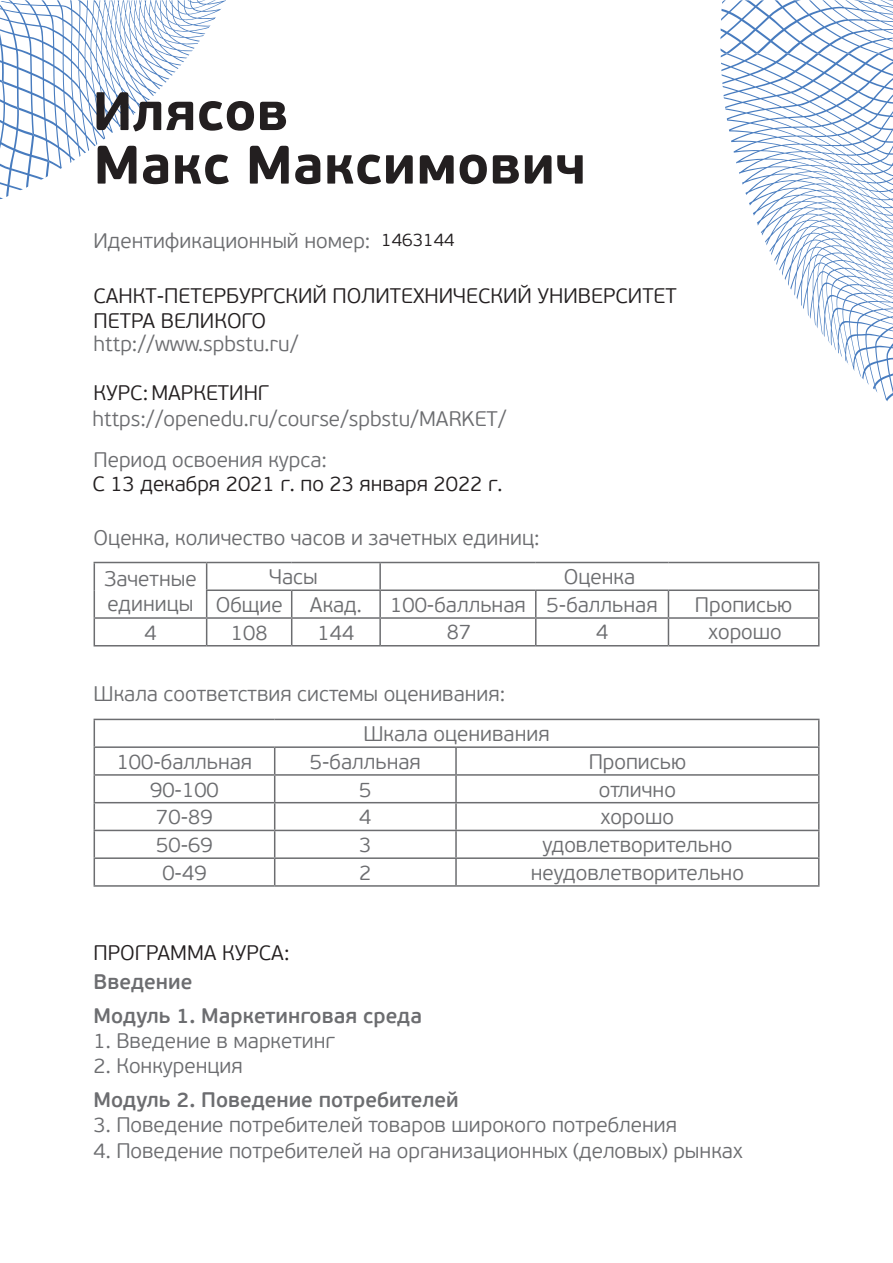
<style>
.page{position:relative;width:893px;height:1263px;background:#fff}
.page>*{position:absolute;margin:0;border:0;box-sizing:border-box;transform-origin:0 0}
.t1{font:700 54px "PF Beau Sans Pro";color:#231f20}
.t2{font:300 21px/25.2px "PF Beau Sans Pro";color:#6c6d70}
.t3{font:300 21px/25.3px "PF Beau Sans Pro";color:#231f20}
.t4{font:600 21px/33.8px "PF Beau Sans Pro";color:#6c6d70}
.t5{font:300 18px "PF Beau Sans Pro";color:#231f20}
</style>
<div class="page">
<svg style="left:720px;top:0;width:173px;height:54px"></svg>
<svg style="left:720px;top:54px;width:173px;height:348px"></svg>
<svg style="left:0;top:0;width:226px;height:199px"></svg>
<hr style="left:94px;top:562px;width:113px;height:1px;background:#6c6d70">
<hr style="left:207px;top:562px;width:85px;height:1px;background:#6c6d70">
<hr style="left:292px;top:562px;width:88px;height:1px;background:#6c6d70">
<hr style="left:380px;top:562px;width:156px;height:1px;background:#6c6d70">
<hr style="left:379px;top:563px;width:2px;height:26px;background:#6c6d70">
<hr style="left:536px;top:562px;width:132px;height:1px;background:#6c6d70">
<hr style="left:668px;top:562px;width:151px;height:1px;background:#6c6d70">
<hr style="left:206px;top:589px;width:86px;height:2px;background:#6c6d70">
<hr style="left:292px;top:589px;width:88px;height:2px;background:#6c6d70">
<hr style="left:380px;top:589px;width:156px;height:2px;background:#6c6d70">
<hr style="left:379px;top:591px;width:2px;height:26px;background:#6c6d70">
<hr style="left:536px;top:589px;width:132px;height:2px;background:#6c6d70">
<hr style="left:668px;top:589px;width:151px;height:2px;background:#6c6d70">
<hr style="left:94px;top:617px;width:113px;height:2px;background:#6c6d70">
<svg style="left:94px;top:563px;width:1px;height:82px"></svg>
<hr style="left:207px;top:617px;width:85px;height:2px;background:#6c6d70">
<svg style="left:206px;top:563px;width:1px;height:82px"></svg>
<hr style="left:292px;top:617px;width:88px;height:2px;background:#6c6d70">
<svg style="left:291px;top:591px;width:1px;height:54px"></svg>
<hr style="left:380px;top:617px;width:156px;height:2px;background:#6c6d70">
<hr style="left:379px;top:619px;width:2px;height:26px;background:#6c6d70">
<hr style="left:536px;top:617px;width:132px;height:2px;background:#6c6d70">
<svg style="left:535px;top:591px;width:1px;height:54px"></svg>
<hr style="left:668px;top:617px;width:151px;height:2px;background:#6c6d70">
<svg style="left:668px;top:591px;width:1px;height:54px"></svg>
<svg style="left:818px;top:563px;width:1px;height:82px"></svg>
<hr style="left:94px;top:645px;width:113px;height:1px;background:#6c6d70">
<hr style="left:207px;top:645px;width:85px;height:1px;background:#6c6d70">
<hr style="left:292px;top:645px;width:88px;height:1px;background:#6c6d70">
<hr style="left:380px;top:645px;width:156px;height:1px;background:#6c6d70">
<hr style="left:536px;top:645px;width:132px;height:1px;background:#6c6d70">
<hr style="left:668px;top:645px;width:151px;height:1px;background:#6c6d70">
<hr style="left:94px;top:719px;width:181px;height:1px;background:#6c6d70">
<hr style="left:275px;top:719px;width:181px;height:1px;background:#6c6d70">
<hr style="left:456px;top:719px;width:363px;height:1px;background:#6c6d70">
<hr style="left:94px;top:746px;width:181px;height:2px;background:#6c6d70">
<hr style="left:275px;top:746px;width:181px;height:2px;background:#6c6d70">
<hr style="left:456px;top:746px;width:363px;height:2px;background:#6c6d70">
<hr style="left:455px;top:748px;width:2px;height:26px;background:#6c6d70">
<hr style="left:94px;top:774px;width:181px;height:2px;background:#6c6d70">
<hr style="left:275px;top:774px;width:181px;height:2px;background:#6c6d70">
<hr style="left:456px;top:774px;width:363px;height:2px;background:#6c6d70">
<hr style="left:455px;top:776px;width:2px;height:26px;background:#6c6d70">
<hr style="left:94px;top:802px;width:181px;height:1px;background:#6c6d70">
<hr style="left:275px;top:802px;width:181px;height:1px;background:#6c6d70">
<hr style="left:456px;top:802px;width:363px;height:1px;background:#6c6d70">
<hr style="left:455px;top:803px;width:2px;height:27px;background:#6c6d70">
<hr style="left:94px;top:830px;width:181px;height:1px;background:#6c6d70">
<hr style="left:275px;top:830px;width:181px;height:1px;background:#6c6d70">
<hr style="left:456px;top:830px;width:363px;height:1px;background:#6c6d70">
<hr style="left:455px;top:831px;width:2px;height:26px;background:#6c6d70">
<hr style="left:94px;top:857px;width:181px;height:2px;background:#6c6d70">
<svg style="left:94px;top:720px;width:1px;height:165px"></svg>
<hr style="left:275px;top:857px;width:181px;height:2px;background:#6c6d70">
<svg style="left:274px;top:748px;width:1px;height:137px"></svg>
<hr style="left:456px;top:857px;width:363px;height:2px;background:#6c6d70">
<hr style="left:455px;top:859px;width:2px;height:26px;background:#6c6d70">
<svg style="left:818px;top:720px;width:1px;height:165px"></svg>
<hr style="left:94px;top:885px;width:181px;height:2px;background:#6c6d70">
<hr style="left:275px;top:885px;width:181px;height:2px;background:#6c6d70">
<hr style="left:456px;top:885px;width:363px;height:2px;background:#6c6d70">
<h1 class="t1" style="left:92px;top:78px;width:198px">Илясов</h1>
<h1 class="t1" style="left:94px;top:131px;width:494px">Макс Максимович</h1>
<p class="t2" style="left:94px;top:229px;width:278px">Идентификационный номер:</p>
<p class="t3" style="left:94px;top:283px;width:585px">САНКТ-ПЕТЕРБУРГСКИЙ ПОЛИТЕХНИЧЕСКИЙ УНИВЕРСИТЕТ<br>ПЕТРА ВЕЛИКОГО</p>
<p class="t2" style="left:94px;top:332px;width:206px">http://www.spbstu.ru/</p>
<p class="t3" style="left:94px;top:380px;width:177px">КУРС:МАРКЕТИНГ</p>
<p class="t5" style="left:381px;top:230px;width:75px">1463144</p>
<p class="t2" style="left:92px;top:407px;width:416px">https://openedu.ru/course/spbstu/MARKET/</p>
<p class="t2" style="left:94px;top:447px;width:235px">Период освоения курса:</p>
<p class="t3" style="left:92px;top:471px;width:412px">С 13 декабря 2021 г. по 23 января 2022 г.</p>
<p class="t2" style="left:94px;top:525px;width:448px">Оценка, количество часов и зачетных единиц:</p>
<p class="t2" style="left:104px;top:566px;width:94px">Зачетные единицы</p>
<p class="t2" style="left:269px;top:565px;width:50px">Часы</p>
<p class="t2" style="left:564px;top:565px;width:73px">Оценка</p>
<p class="t2" style="left:216px;top:592px;width:69px">Общие</p>
<p class="t2" style="left:310px;top:592px;width:53px">Акад.</p>
<p class="t2" style="left:390px;top:592px;width:269px">100-балльная 5-балльная</p>
<p class="t2" style="left:695px;top:592px;width:99px">Прописью</p>
<p class="t2" style="left:144px;top:620px;width:14px">4</p>
<p class="t2" style="left:231px;top:620px;width:38px">108</p>
<p class="t2" style="left:318px;top:620px;width:38px">144</p>
<p class="t2" style="left:447px;top:620px;width:26px">87</p>
<p class="t2" style="left:596px;top:620px;width:14px">4</p>
<p class="t2" style="left:709px;top:620px;width:75px">хорошо</p>
<p class="t2" style="left:94px;top:682px;width:413px">Шкала соответствия системы оценивания:</p>
<p class="t2" style="left:363px;top:722px;width:188px">Шкала оценивания</p>
<p class="t2" style="left:117px;top:749px;width:137px">100-балльная</p>
<p class="t2" style="left:310px;top:749px;width:113px">5-балльная</p>
<p class="t2" style="left:589px;top:749px;width:99px">Прописью</p>
<p class="t2" style="left:150px;top:777px;width:70px">90-100</p>
<p class="t2" style="left:359px;top:777px;width:14px">5</p>
<p class="t2" style="left:599px;top:777px;width:79px">отлично</p>
<p class="t2" style="left:156px;top:805px;width:58px">70-89</p>
<p class="t2" style="left:359px;top:805px;width:14px">4</p>
<p class="t2" style="left:601px;top:805px;width:75px">хорошо</p>
<p class="t2" style="left:156px;top:833px;width:58px">50-69</p>
<p class="t2" style="left:359px;top:833px;width:14px">3</p>
<p class="t2" style="left:542px;top:833px;width:192px">удовлетворительно</p>
<p class="t2" style="left:162px;top:860px;width:46px">0-49</p>
<p class="t2" style="left:359px;top:860px;width:14px">2</p>
<p class="t2" style="left:531px;top:860px;width:215px">неудовлетворительно</p>
<p class="t3" style="left:94px;top:940px;width:197px">ПРОГРАММА КУРСА:</p>
<p class="t4" style="left:94px;top:966px;width:330px">Введение<br>Модуль 1. Маркетинговая среда</p>
<p class="t2" style="left:94px;top:1029px;width:243px">1. Введение в маркетинг</p>
<p class="t2" style="left:94px;top:1054px;width:151px">2. Конкуренция</p>
<p class="t4" style="left:94px;top:1083px;width:367px">Модуль 2. Поведение потребителей</p>
<p class="t2" style="left:94px;top:1113px;width:585px">3. Поведение потребителей товаров широкого потребления</p>
<p class="t2" style="left:94px;top:1138px;width:650px">4. Поведение потребителей на организационных (деловых) рынках</p>
</div>
